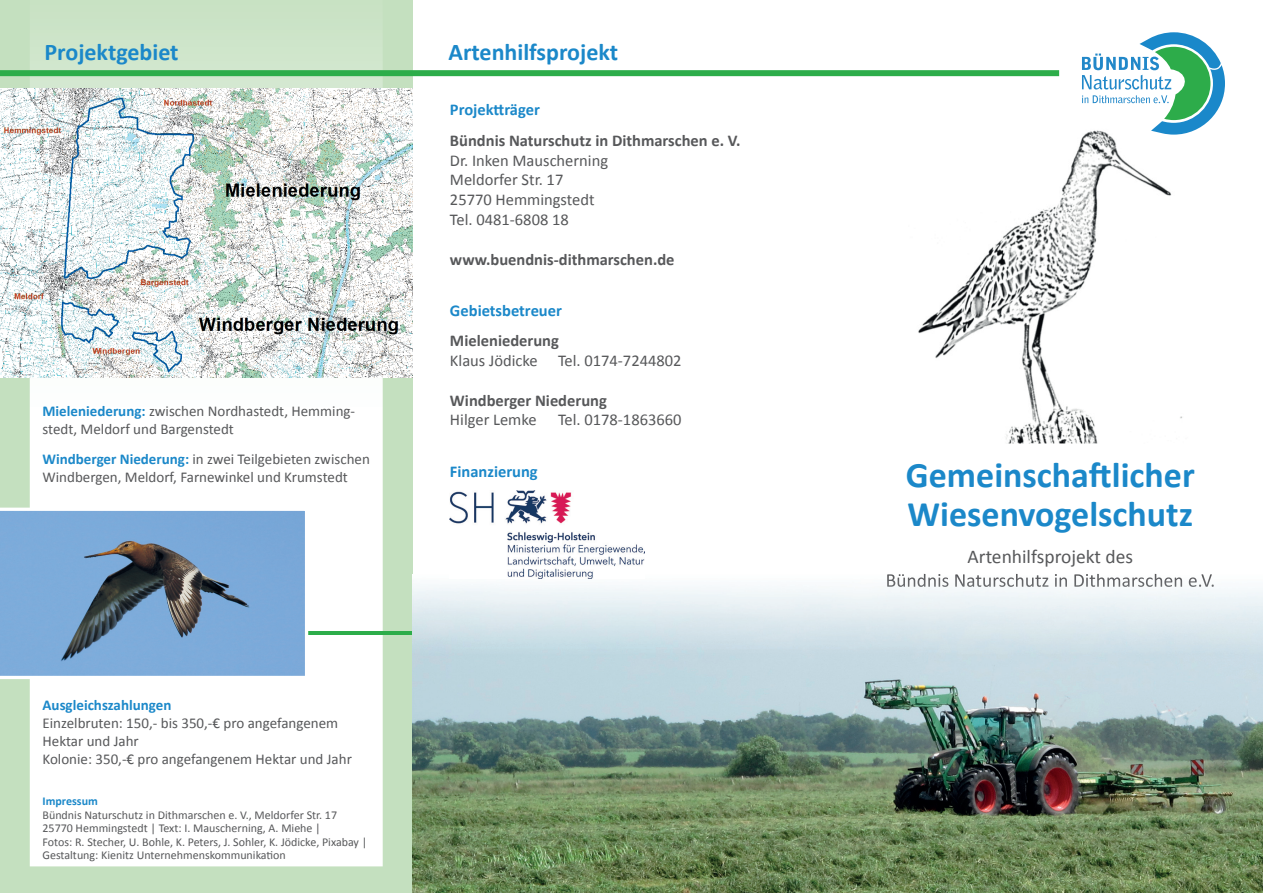
<style>
.page{position:relative;width:1263px;height:893px;background:#fff}
.page>*{position:absolute;margin:0;border:0;box-sizing:border-box;transform-origin:0 0}
.t1{font:700 36px/39px "Calibri";color:#1b88c9}
.t2{font:700 24px "Calibri";color:#1b88c9}
.t3{font:19.5px "Calibri";color:#57585a}
.t4{font:16.5px/19.8px "Calibri";color:#57585a}
.t5{font:700 16.5px "Calibri";color:#57585a}
.t6{font:700 16.5px "Calibri";color:#1b88c9}
.t7{font:15px/18px "Calibri";color:#57585a}
.t8{font:700 15px "Calibri";color:#1b88c9}
.t9{font:12px/13.5px "Calibri";color:#57585a}
.t10{font:700 12px "Calibri";color:#1b88c9}
.s1{font-weight:700;color:#1b88c9}
</style>
<div class="page">
<img style="left:918px;top:135px;width:264px;height:308px">
<div style="left:0;top:0;width:412px;height:893px;background:#c4e0bf"></div>
<svg style="left:30px;top:40px;width:353px;height:826px;background:#f9fcf9"></svg>
<svg style="left:1082px;top:32px;width:143px;height:103px"></svg>
<hr style="left:204px;top:631px;width:208px;height:3px;background:#2dad4a">
<img style="left:412px;top:578px;width:851px;height:315px">
<img style="left:887px;top:574px;width:327px;height:13px">
<img style="left:991px;top:857px;width:272px;height:6px">
<img style="left:450px;top:491px;width:195px;height:87px">
<img style="left:0;top:89px;width:412px;height:288px">
<svg style="left:0;top:508px;width:308px;height:171px;background:#799fc5"></svg>
<div style="left:0;top:70px;width:1059px;height:6px;background:#2dad4a"></div>
<h2 class="t2" style="left:45px;top:36px;width:136px">Projektgebiet</h2>
<h2 class="t2" style="left:448px;top:36px;width:171px">Artenhilfsprojekt</h2>
<p class="t7" style="left:43px;top:402px;width:314px"><span class="s1">Mieleniederung:</span> zwischen Nordhastedt, Hemming&shy;stedt, Meldorf und Bargenstedt</p>
<p class="t7" style="left:43px;top:450px;width:329px"><span class="s1">Windberger Niederung:</span> in zwei Teilgebieten zwischen<br>Windbergen, Meldorf, Farnewinkel und Krumstedt</p>
<p class="t6" style="left:450px;top:99px;width:91px">Projektträger</p>
<p class="t5" style="left:450px;top:130px;width:292px">Bündnis Naturschutz in Dithmarschen e. V.</p>
<p class="t4" style="left:450px;top:150px;width:160px">Dr. Inken Mauscherning<br>Meldorfer Str. 17<br>25770 Hemmingstedt<br>Tel. 0481-6808 18</p>
<p class="t5" style="left:450px;top:249px;width:226px">www.buendnis-dithmarschen.de</p>
<p class="t6" style="left:450px;top:300px;width:113px">Gebietsbetreuer</p>
<p class="t5" style="left:450px;top:330px;width:110px">Mieleniederung</p>
<p class="t4" style="left:450px;top:351px;width:233px">Klaus Jödicke Tel. 0174-7244802</p>
<p class="t5" style="left:450px;top:390px;width:158px">Windberger Niederung</p>
<p class="t4" style="left:450px;top:410px;width:88px">Hilger Lemke</p>
<p class="t4" style="left:558px;top:410px;width:125px">Tel. 0178-1863660</p>
<p class="t6" style="left:450px;top:461px;width:89px">Finanzierung</p>
<p class="t8" style="left:43px;top:696px;width:130px">Ausgleichszahlungen</p>
<p class="t7" style="left:43px;top:714px;width:311px">Einzelbruten: 150,- bis 350,-€ pro angefangenem<br>Hektar und Jahr<br>Kolonie: 350,-€ pro angefangenem Hektar und Jahr</p>
<p class="t10" style="left:43px;top:794px;width:57px">Impressum</p>
<p class="t9" style="left:43px;top:808px;width:326px">Bündnis Naturschutz in Dithmarschen e. V., Meldorfer Str. 17<br>25770 Hemmingstedt | Text: I. Mauscherning, A. Miehe |<br>Fotos: R. Stecher, U. Bohle, K. Peters, J. Sohler, K. Jödicke, Pixabay | Gestaltung: Kienitz Unternehmenskommunikation</p>
<h1 class="t1" style="left:906px;top:455px;width:290px">Gemeinschaftlicher<br>Wiesenvogelschutz</h1>
<h3 class="t3" style="left:967px;top:544px;width:167px">Artenhilfsprojekt des</h3>
</div>
